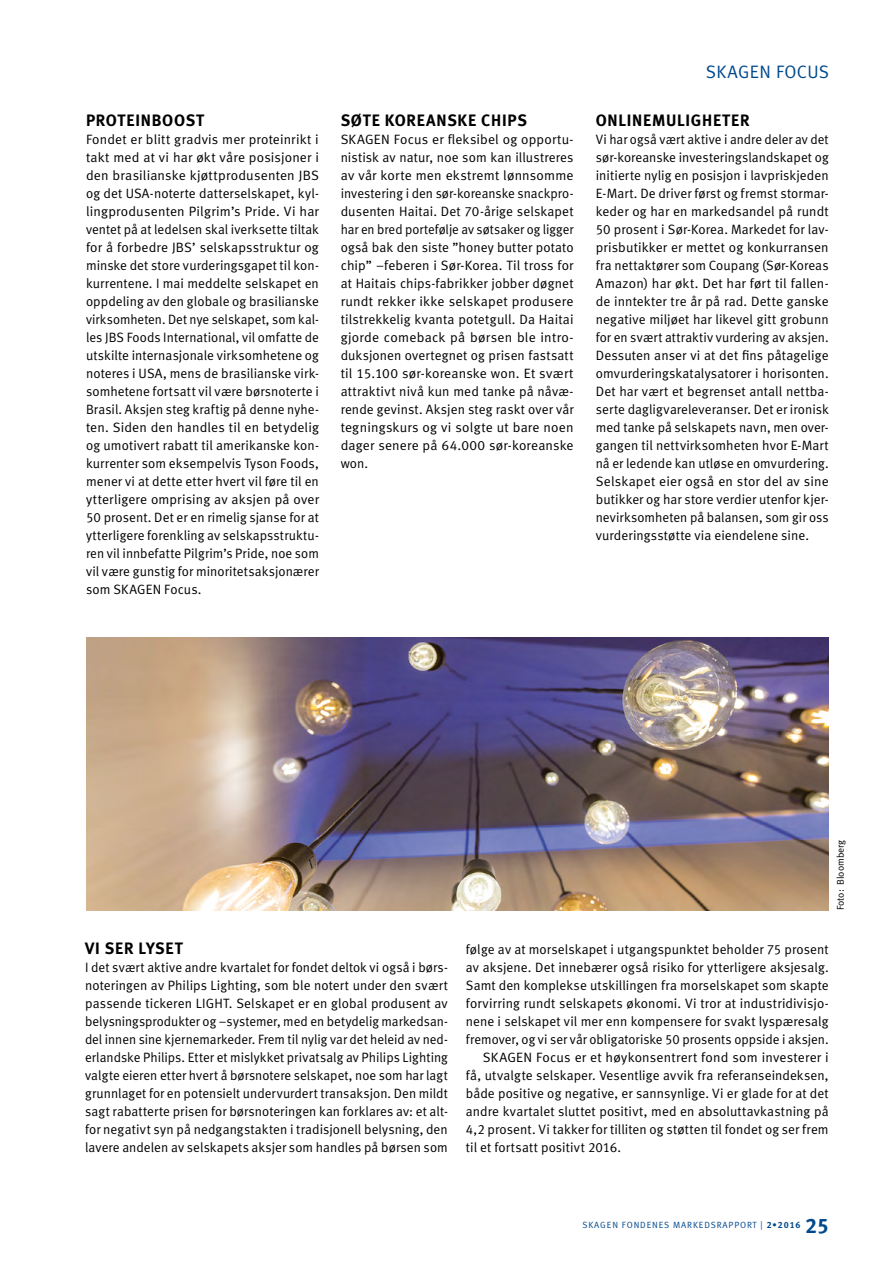
<style>
.page{position:relative;width:893px;height:1263px;background:#fff}
.page>*{position:absolute;margin:0;border:0;box-sizing:border-box;transform-origin:0 0}
.t1{font:21px "Meta Bold LF";color:#00498d}
.t2{font:18px "Meta Normal LF";letter-spacing:.02em;color:#00498d}
.t3{font:16.5px "Meta Bold LF";letter-spacing:.045em;color:#000}
.t4{font:13.5px/18px "Meta Normal LF";letter-spacing:.01em;color:#000;text-align:justify}
.t5{font:9.75px "Meta Normal LF";color:#000}
.t6{font:9px "Meta Normal LF";letter-spacing:.1em;color:#00498d}
.s1{font-family:"Meta Bold LF"}
</style>
<div class="page">
<img style="left:86px;top:638px;width:743px;height:272px">
<p class="t3" style="left:86px;top:110px;width:120px">PROTEINBOOST</p>
<p class="t4" style="left:86px;top:130px;width:234px">Fondet er blitt gradvis mer proteinrikt i takt med at vi har økt våre posisjoner i den brasilianske kjøttprodusenten JBS og det USA-noterte datterselskapet, kyl&shy;lingprodusenten Pilgrim’s Pride. Vi har ventet på at ledelsen skal iverksette tiltak for å forbedre JBS’ selskapsstruktur og minske det store vurderingsgapet til kon&shy;kurrentene. I mai meddelte selskapet en oppdeling av den globale og brasilianske virksomheten. Det nye selskapet, som kal&shy;les JBS Foods International, vil omfatte de utskilte internasjonale virksomhetene og noteres i USA, mens de brasilianske virk&shy;somhetene fortsatt vil være børsnoterte i Brasil. Aksjen steg kraftig på denne nyhe&shy;ten. Siden den handles til en betydelig og umotivert rabatt til amerikanske kon&shy;kurrenter som eksempelvis Tyson Foods, mener vi at dette etter hvert vil føre til en ytterligere omprising av aksjen på over 50 prosent. Det er en rimelig sjanse for at ytterligere forenkling av selskapsstruktu&shy;ren vil innbefatte Pilgrim’s Pride, noe som vil være gunstig for minoritetsaksjonærer som SKAGEN Focus.</p>
<p class="t3" style="left:341px;top:110px;width:188px">SØTE KOREANSKE CHIPS</p>
<p class="t4" style="left:341px;top:130px;width:234px">SKAGEN Focus er fleksibel og opportu&shy;nistisk av natur, noe som kan illustreres av vår korte men ekstremt lønnsomme investering i den sør-koreanske snackpro&shy;dusenten Haitai. Det 70-årige selskapet har en bred portefølje av søtsaker og ligger også bak den siste ”honey butter potato chip” –feberen i Sør-Korea. Til tross for at Haitais chips-fabrikker jobber døgnet rundt rekker ikke selskapet produsere tilstrekkelig kvanta potetgull. Da Haitai gjorde comeback på børsen ble intro&shy;duksjonen overtegnet og prisen fastsatt til 15.100 sør-koreanske won. Et svært attraktivt nivå kun med tanke på nåvæ&shy;rende gevinst. Aksjen steg raskt over vår tegningskurs og vi solgte ut bare noen dager senere på 64.000 sør-koreanske won.</p>
<h2 class="t2" style="left:706px;top:61px;width:125px">SKAGEN FOCUS</h2>
<p class="t3" style="left:596px;top:110px;width:155px">ONLINEMULIGHETER</p>
<p class="t4" style="left:596px;top:130px;width:234px">Vi har også vært aktive i andre deler av det sør-koreanske investeringslandskapet og initierte nylig en posisjon i lavpriskjeden E-Mart. De driver først og fremst stormar&shy;keder og har en markedsandel på rundt 50 prosent i Sør-Korea. Markedet for lav&shy;prisbutikker er mettet og konkurransen fra nettaktører som Coupang (Sør-Koreas Amazon) har økt. Det har ført til fallen&shy;de inntekter tre år på rad. Dette ganske negative miljøet har likevel gitt grobunn for en svært attraktiv vurdering av aksjen.<br>Dessuten anser vi at det fins påtagelige omvurderingskatalysatorer i horisonten.<br>Det har vært et begrenset antall nettba&shy;serte dagligvareleveranser. Det er ironisk med tanke på selskapets navn, men over&shy;gangen til nettvirksomheten hvor E-Mart nå er ledende kan utløse en omvurdering.<br>Selskapet eier også en stor del av sine butikker og har store verdier utenfor kjer&shy;nevirksomheten på balansen, som gir oss vurderingsstøtte via eiendelene sine.</p>
<p class="t3" style="left:85px;top:938px;width:99px">VI SER LYSET</p>
<p class="t4" style="left:85px;top:958px;width:364px">I det svært aktive andre kvartalet for fondet deltok vi også i børs&shy;noteringen av Philips Lighting, som ble notert under den svært passende tickeren LIGHT. Selskapet er en global produsent av belysningsprodukter og –systemer, med en betydelig markedsan&shy;del innen sine kjernemarkeder. Frem til nylig var det heleid av ned&shy;erlandske Philips. Etter et mislykket privatsalg av Philips Lighting valgte eieren etter hvert å børsnotere selskapet, noe som har lagt grunnlaget for en potensielt undervurdert transaksjon. Den mildt sagt rabatterte prisen for børsnoteringen kan forklares av: et alt&shy;for negativt syn på nedgangstakten i tradisjonell belysning, den lavere andelen av selskapets aksjer som handles på børsen som</p>
<p class="t5" style="left:835px;top:910px;width:72px;rotate:-90deg">Foto: Bloomberg</p>
<p class="t4" style="left:466px;top:940px;width:364px">følge av at morselskapet i utgangspunktet beholder 75 prosent</p>
<p class="t4" style="left:466px;top:958px;width:364px">av aksjene. Det innebærer også risiko for ytterligere aksjesalg.</p>
<p class="t4" style="left:466px;top:976px;width:364px">Samt den komplekse utskillingen fra morselskapet som skapte</p>
<p class="t4" style="left:466px;top:994px;width:364px">forvirring rundt selskapets økonomi. Vi tror at industridivisjo-</p>
<p class="t4" style="left:466px;top:1012px;width:364px">nene i selskapet vil mer enn kompensere for svakt lyspæresalg</p>
<p class="t4" style="left:466px;top:1030px;width:364px">fremover, og vi ser vår obligatoriske 50 prosents oppside i aksjen.</p>
<p class="t4" style="left:483px;top:1048px;width:347px">SKAGEN Focus er et høykonsentrert fond som investerer i</p>
<p class="t4" style="left:466px;top:1066px;width:364px">få, utvalgte selskaper. Vesentlige avvik fra referanseindeksen,</p>
<p class="t4" style="left:466px;top:1084px;width:364px">både positive og negative, er sannsynlige. Vi er glade for at det</p>
<p class="t4" style="left:466px;top:1102px;width:364px">andre kvartalet sluttet positivt, med en absoluttavkastning på</p>
<p class="t4" style="left:466px;top:1120px;width:364px">4,2 prosent. Vi takker for tilliten og støtten til fondet og ser frem</p>
<p class="t4" style="left:466px;top:1138px;width:157px">til et fortsatt positivt 2016.</p>
<p class="t6" style="left:582px;top:1220px;width:220px">SKAGEN FONDENES MARKEDSRAPPORT | <span class="s1">2•2016</span></p>
<h1 class="t1" style="left:805px;top:1212px;width:25px">25</h1>
</div>
